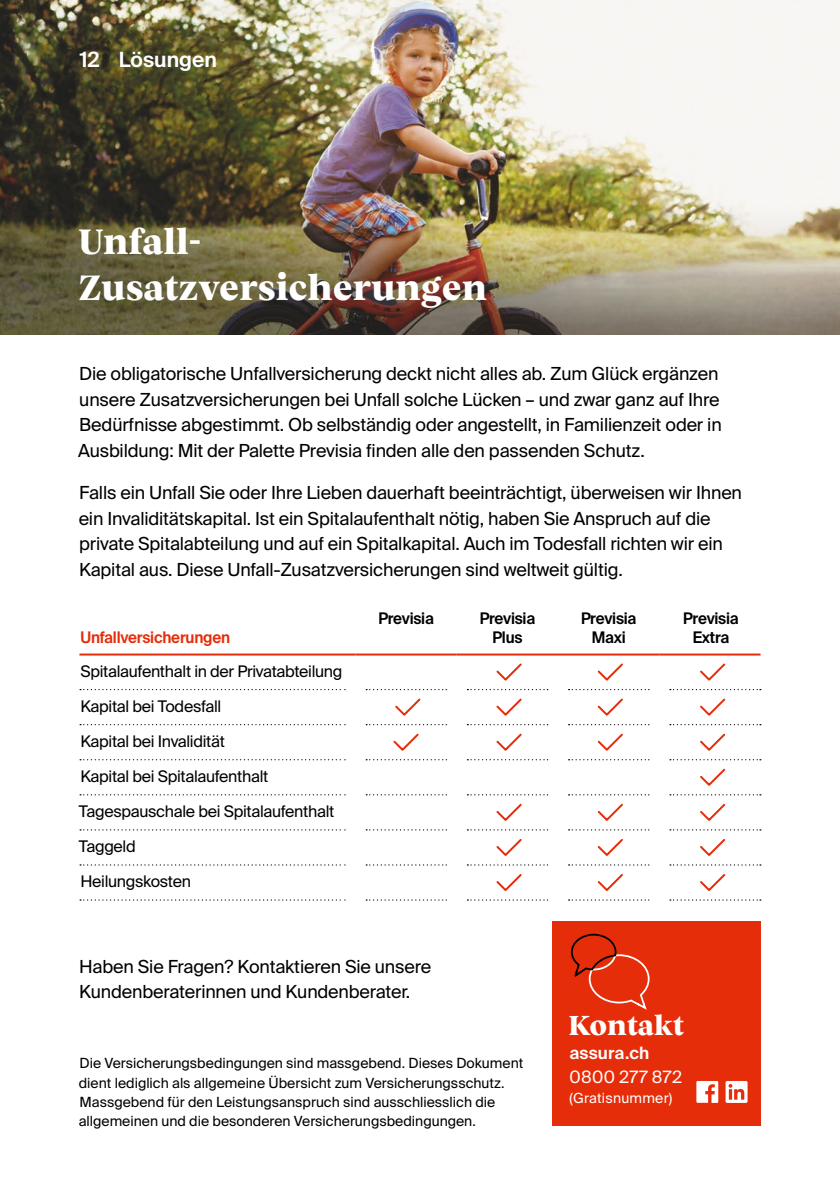
<style>
.page{position:relative;width:840px;height:1191px;background:#fff}
.page>*{position:absolute;margin:0;border:0;box-sizing:border-box;transform-origin:0 0}
.t1{font:800 36px/46px "Vesterbro";color:#fff}
.t2{font:800 28px "Vesterbro";color:#fff}
.t3{font:600 21px "Suisse Intl";color:#fff}
.t4{font:18px/25.6px "Suisse Intl";letter-spacing:-.01em;color:#000}
.t5{font:17px "Suisse Intl";letter-spacing:.025em;color:#fff}
.t6{font:600 17px "Suisse Intl";letter-spacing:.01em;color:#fff}
.t7{font:16px/35px "Suisse Intl";letter-spacing:-.02em;color:#000}
.t8{font:600 16px/19.2px "Suisse Intl";letter-spacing:-.015em;color:#000;text-align:center;scale:.95 1}
.t9{font:600 16px "Suisse Intl";letter-spacing:-.015em;color:#e62d0a;scale:.95 1}
.t10{font:14px/19.2px "Suisse Intl";color:#000}
.t11{font:14px "Suisse Intl";letter-spacing:.015em;color:#fff}
</style>
<div class="page">
<img style="left:0;top:0;width:839px;height:334px">
<svg style="left:80px;top:689px;width:265px;height:1px"></svg>
<svg style="left:366px;top:689px;width:80px;height:1px"></svg>
<svg style="left:467px;top:689px;width:80px;height:1px"></svg>
<svg style="left:568px;top:689px;width:81px;height:1px"></svg>
<svg style="left:669px;top:689px;width:91px;height:1px"></svg>
<svg style="left:80px;top:724px;width:265px;height:1px"></svg>
<svg style="left:366px;top:724px;width:80px;height:1px"></svg>
<svg style="left:467px;top:724px;width:80px;height:1px"></svg>
<svg style="left:568px;top:724px;width:81px;height:1px"></svg>
<svg style="left:669px;top:724px;width:91px;height:1px"></svg>
<svg style="left:80px;top:759px;width:265px;height:1px"></svg>
<svg style="left:366px;top:759px;width:80px;height:1px"></svg>
<svg style="left:467px;top:759px;width:80px;height:1px"></svg>
<svg style="left:568px;top:759px;width:81px;height:1px"></svg>
<svg style="left:669px;top:759px;width:91px;height:1px"></svg>
<svg style="left:80px;top:794px;width:265px;height:1px"></svg>
<svg style="left:366px;top:794px;width:80px;height:1px"></svg>
<svg style="left:467px;top:794px;width:80px;height:1px"></svg>
<svg style="left:568px;top:794px;width:81px;height:1px"></svg>
<svg style="left:669px;top:794px;width:91px;height:1px"></svg>
<svg style="left:80px;top:829px;width:265px;height:1px"></svg>
<svg style="left:366px;top:829px;width:80px;height:1px"></svg>
<svg style="left:467px;top:829px;width:80px;height:1px"></svg>
<svg style="left:568px;top:829px;width:81px;height:1px"></svg>
<svg style="left:669px;top:829px;width:91px;height:1px"></svg>
<svg style="left:80px;top:864px;width:265px;height:1px"></svg>
<svg style="left:366px;top:864px;width:80px;height:1px"></svg>
<svg style="left:467px;top:864px;width:80px;height:1px"></svg>
<svg style="left:568px;top:864px;width:81px;height:1px"></svg>
<svg style="left:669px;top:864px;width:91px;height:1px"></svg>
<svg style="left:80px;top:899px;width:265px;height:1px"></svg>
<svg style="left:366px;top:899px;width:80px;height:1px"></svg>
<svg style="left:467px;top:899px;width:78px;height:1px"></svg>
<svg style="left:568px;top:899px;width:81px;height:1px"></svg>
<svg style="left:669px;top:899px;width:91px;height:1px"></svg>
<hr style="left:79px;top:653px;width:276px;height:2px;background:#e62d0a">
<hr style="left:355px;top:653px;width:101px;height:2px;background:#e62d0a">
<hr style="left:456px;top:653px;width:101px;height:2px;background:#e62d0a">
<hr style="left:557px;top:653px;width:102px;height:2px;background:#e62d0a">
<hr style="left:659px;top:653px;width:101px;height:2px;background:#e62d0a">
<svg style="left:496px;top:663px;width:26px;height:18px"></svg>
<svg style="left:597px;top:663px;width:26px;height:18px"></svg>
<svg style="left:700px;top:663px;width:26px;height:18px"></svg>
<svg style="left:395px;top:698px;width:26px;height:18px"></svg>
<svg style="left:496px;top:698px;width:26px;height:18px"></svg>
<svg style="left:597px;top:698px;width:26px;height:18px"></svg>
<svg style="left:700px;top:698px;width:26px;height:18px"></svg>
<svg style="left:393px;top:733px;width:26px;height:18px"></svg>
<svg style="left:496px;top:733px;width:26px;height:18px"></svg>
<svg style="left:597px;top:733px;width:26px;height:18px"></svg>
<svg style="left:700px;top:733px;width:26px;height:18px"></svg>
<svg style="left:700px;top:768px;width:26px;height:18px"></svg>
<svg style="left:496px;top:803px;width:26px;height:18px"></svg>
<svg style="left:597px;top:803px;width:26px;height:18px"></svg>
<svg style="left:700px;top:803px;width:26px;height:18px"></svg>
<svg style="left:496px;top:839px;width:26px;height:17px"></svg>
<svg style="left:597px;top:839px;width:26px;height:17px"></svg>
<svg style="left:700px;top:839px;width:26px;height:17px"></svg>
<svg style="left:496px;top:874px;width:26px;height:17px"></svg>
<svg style="left:597px;top:874px;width:26px;height:17px"></svg>
<svg style="left:700px;top:874px;width:26px;height:17px"></svg>
<div style="left:552px;top:921px;width:208px;height:204px;background:#e62d0a"></div>
<svg style="left:696px;top:1081px;width:21px;height:22px"></svg>
<svg style="left:725px;top:1081px;width:22px;height:22px"></svg>
<svg style="left:570px;top:933px;width:80px;height:77px"></svg>
<p class="t3" style="left:80px;top:47px;width:139px">12 Lösungen</p>
<h1 class="t1" style="left:78px;top:217px;width:410px">Unfall-<br>Zusatzversicherungen</h1>
<p class="t4" style="left:78px;top:361px;width:644px">Die obligatorische Unfallversicherung deckt nicht alles ab. Zum Glück ergänzen unsere Zusatzversicherungen bei Unfall solche Lücken – und zwar ganz auf Ihre Bedürfnisse abgestimmt. Ob selbständig oder angestellt, in Familienzeit oder in Ausbildung: Mit der Palette Previsia finden alle den passenden Schutz.</p>
<p class="t4" style="left:79px;top:480px;width:664px">Falls ein Unfall Sie oder Ihre Lieben dauerhaft beeinträchtigt, überweisen wir Ihnen ein Invaliditätskapital. Ist ein Spitalaufenthalt nötig, haben Sie Anspruch auf die private Spitalabteilung und auf ein Spitalkapital. Auch im Todesfall richten wir ein Kapital aus. Diese Unfall-Zusatzversicherungen sind weltweit gültig.</p>
<p class="t9" style="left:81px;top:628px;width:159px">Unfallversicherungen</p>
<p class="t7" style="left:79px;top:653px;width:265px">Spitalaufenthalt in der Privatabteilung<br>Kapital bei Todesfall<br>Kapital bei Invalidität<br>Kapital bei Spitalaufenthalt<br>Tagespauschale bei Spitalaufenthalt<br>Taggeld<br>Heilungskosten</p>
<p class="t8" style="left:378px;top:609px;width:60px">Previsia</p>
<p class="t8" style="left:479px;top:609px;width:60px">Previsia<br>Plus</p>
<p class="t8" style="left:580px;top:609px;width:60px">Previsia<br>Maxi</p>
<p class="t8" style="left:683px;top:609px;width:60px">Previsia<br>Extra</p>
<p class="t4" style="left:79px;top:953px;width:353px">Haben Sie Fragen? Kontaktieren Sie unsere<br>Kundenberaterinnen und Kundenberater.</p>
<p class="t10" style="left:79px;top:1054px;width:446px">Die Versicherungsbedingungen sind massgebend. Dieses Dokument dient lediglich als allgemeine Übersicht zum Versicherungsschutz.<br>Massgebend für den Leistungsanspruch sind ausschliesslich die allgemeinen und die besonderen Versicherungsbedingungen.</p>
<h2 class="t2" style="left:568px;top:1004px;width:117px">Kontakt</h2>
<p class="t6" style="left:569px;top:1043px;width:81px">assura.ch</p>
<p class="t5" style="left:569px;top:1067px;width:114px">0800 277 872</p>
<p class="t11" style="left:569px;top:1090px;width:104px">(Gratisnummer)</p>
</div>
